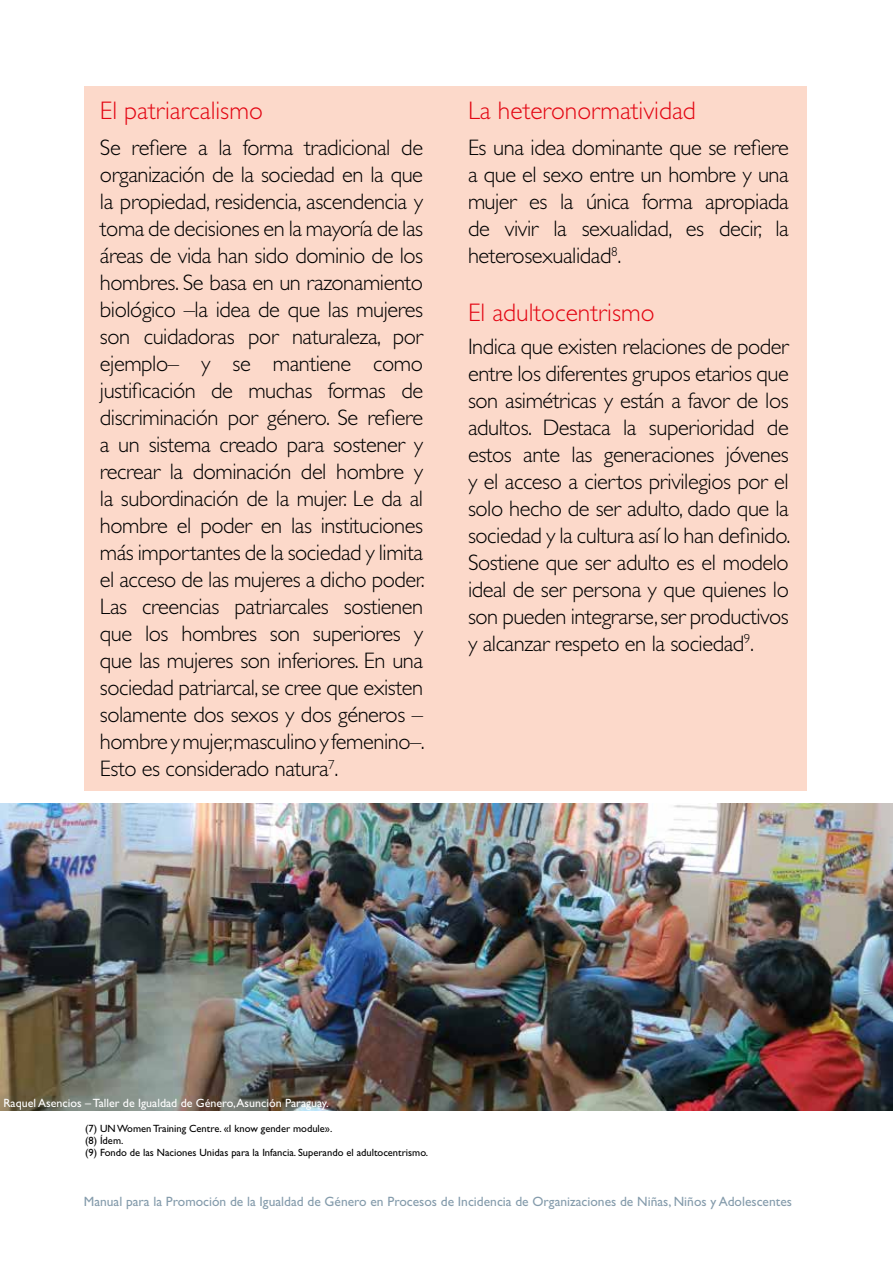
<style>
.page{position:relative;width:893px;height:1263px;background:#fff}
.page>*{position:absolute;margin:0;border:0;box-sizing:border-box;transform-origin:0 0}
.t1{font:300 25.5px "Gill Sans Std";color:#e30613}
.t2{font:300 22.5px/27px "Gill Sans Std";letter-spacing:-.02em;color:#000;text-align:justify}
.t3{font:13.5px "Gill Sans";color:#859cac}
.t4{font:12px "Gill Sans";color:#fff}
.t5{font:10.5px/12px "Gill Sans";color:#000}
</style>
<div class="page">
<div style="left:85px;top:86px;width:722px;height:704px;background:#fcd9ca"></div>
<img style="left:0;top:804px;width:893px;height:307px">
<p class="t1" style="left:100px;top:97px;width:164px">El patriarcalismo</p>
<p class="t1" style="left:468px;top:97px;width:229px">La heteronormatividad</p>
<p class="t2" style="left:100px;top:134px;width:326px">Se refiere a la forma tradicional de organización de la sociedad en la que la propiedad, residencia, ascendencia y toma de decisiones en la mayoría de las áreas de vida han sido dominio de los hombres. Se basa en un razonamiento biológico –la idea de que las mujeres son cuidadoras por naturaleza, por ejemplo– y se mantiene como justificación de muchas formas de discriminación por género. Se refiere a un sistema creado para sostener y recrear la dominación del hombre y la subordinación de la mujer. Le da al hombre el poder en las instituciones más importantes de la sociedad y limita el acceso de las mujeres a dicho poder.<br>Las creencias patriarcales sostienen que los hombres son superiores y que las mujeres son inferiores. En una sociedad patriarcal, se cree que existen solamente dos sexos y dos géneros – hombre y mujer,masculino y femenino–.<br>Esto es considerado natura<sup>7</sup>.</p>
<p class="t2" style="left:468px;top:134px;width:322px">Es una idea dominante que se refiere a que el sexo entre un hombre y una mujer es la única forma apropiada de vivir la sexualidad, es decir, la heterosexualidad<sup>8</sup>.</p>
<p class="t1" style="left:468px;top:299px;width:188px">El adultocentrismo</p>
<p class="t2" style="left:468px;top:333px;width:324px">Indica que existen relaciones de poder entre los diferentes grupos etarios que son asimétricas y están a favor de los adultos. Destaca la superioridad de estos ante las generaciones jóvenes y el acceso a ciertos privilegios por el solo hecho de ser adulto, dado que la sociedad y la cultura así lo han definido.<br>Sostiene que ser adulto es el modelo ideal de ser persona y que quienes lo son pueden integrarse, ser productivos y alcanzar respeto en la sociedad<sup>9</sup>.</p>
<p class="t4" style="left:3px;top:1096px;width:327px">Raquel Asencios – Taller de Igualdad de Género, Asunción Paraguay.</p>
<p class="t5" style="left:85px;top:1122px;width:345px">(7) UN Women Training Centre. «I know gender module».<br>(8) Ídem.<br>(9) Fondo de las Naciones Unidas para la Infancia. Superando el adultocentrismo.</p>
<p class="t3" style="left:84px;top:1194px;width:709px">Manual para la Promoción de la Igualdad de Género en Procesos de Incidencia de Organizaciones de Niñas, Niños y Adolescentes</p>
</div>
